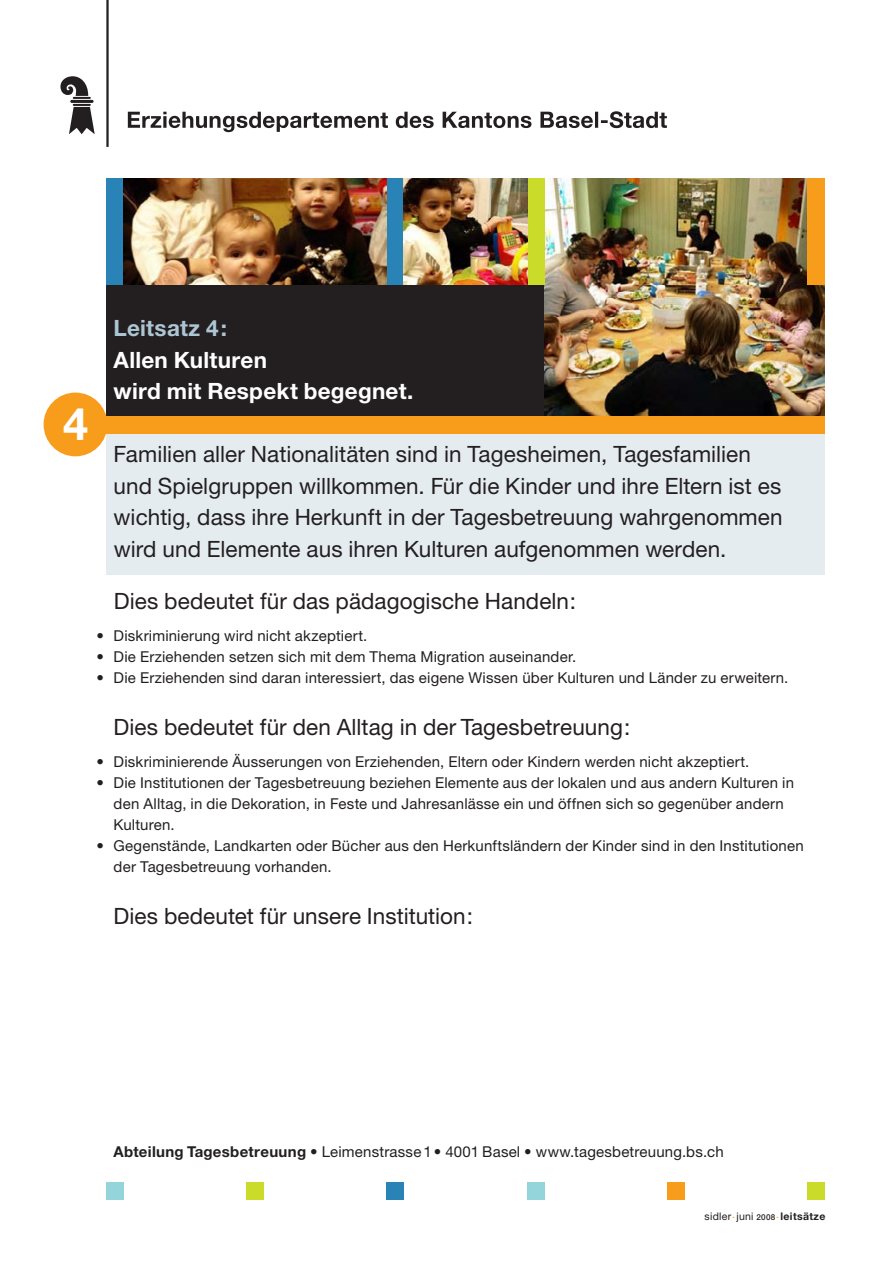
<style>
.page{position:relative;width:893px;height:1263px;background:#fff}
.page>*{position:absolute;margin:0;border:0;box-sizing:border-box;transform-origin:0 0}
.t1{font:700 45px "Helvetica Neue";color:#fff}
.t2{font:22.5px/31.5px "Helvetica Neue";letter-spacing:.005em;color:#231f20}
.t3{font:700 22.5px/31.5px "Helvetica Neue";letter-spacing:.01em;color:#fff}
.t4{font:15px/21px "Helvetica Neue";letter-spacing:.01em;color:#231f20}
.t5{font:10.5px "Helvetica Neue";letter-spacing:.025em;color:#231f20}
.s1{color:#adc6d3}
.s2{font-weight:700}
.s3{font-weight:500;font-size:8.1px}
</style>
<div class="page">
<div style="left:106px;top:1182px;width:17px;height:17px;background:#93d5da"></div>
<div style="left:247px;top:1182px;width:17px;height:17px;background:#cadb2a"></div>
<div style="left:387px;top:1182px;width:17px;height:17px;background:#2a83b7"></div>
<div style="left:668px;top:1182px;width:17px;height:17px;background:#f89c1c"></div>
<div style="left:527px;top:1182px;width:17px;height:17px;background:#93d5da"></div>
<div style="left:808px;top:1182px;width:17px;height:17px;background:#cadb2a"></div>
<svg style="left:128px;top:112px;width:260px;height:20px"></svg>
<svg style="left:396px;top:112px;width:38px;height:16px"></svg>
<svg style="left:443px;top:112px;width:88px;height:16px"></svg>
<svg style="left:540px;top:112px;width:53px;height:16px"></svg>
<hr style="left:595px;top:112px;width:3px;height:16px;background:#231f20">
<svg style="left:601px;top:111px;width:66px;height:17px"></svg>
<svg style="left:60px;top:76px;width:35px;height:58px"></svg>
<hr style="left:106px;top:0;width:3px;height:147px;background:#231f20">
<div style="left:106px;top:285px;width:719px;height:131px;background:#231f20"></div>
<div style="left:106px;top:433px;width:719px;height:141px;background:#e5ecf0"></div>
<img style="left:544px;top:179px;width:281px;height:237px">
<div style="left:106px;top:416px;width:719px;height:17px;background:#f89c1c"></div>
<div style="left:44px;top:393px;width:63px;height:63px;background:#f89c1c;border-radius:50%"></div>
<div style="left:387px;top:179px;width:17px;height:106px;background:#2a83b7"></div>
<div style="left:106px;top:179px;width:17px;height:106px;background:#2a83b7"></div>
<div style="left:808px;top:179px;width:17px;height:106px;background:#f89c1c"></div>
<div style="left:527px;top:179px;width:17px;height:106px;background:#cadb2a"></div>
<img style="left:123px;top:179px;width:264px;height:106px">
<img style="left:404px;top:179px;width:123px;height:106px">
<p class="t1" style="left:63px;top:396px;width:27px">4</p>
<p class="t3" style="left:114px;top:312px;width:301px"><span class="s1">Leitsatz 4:<br></span>Allen Kulturen<br>wird mit Respekt begegnet.</p>
<p class="t2" style="left:114px;top:438px;width:671px">Familien aller Nationalitäten sind in Tagesheimen, Tagesfamilien und Spielgruppen willkommen. Für die Kinder und ihre Eltern ist es wichtig, dass ihre Herkunft in der Tagesbetreuung wahrgenommen wird und Elemente aus ihren Kulturen aufgenom-men werden.</p>
<p class="t2" style="left:114px;top:585px;width:464px">Dies bedeutet für das pädagogische Handeln:</p>
<p class="t4" style="left:97px;top:625px;width:272px">• Diskriminierung wird nicht akzeptiert.</p>
<p class="t4" style="left:97px;top:646px;width:481px">• Die Erziehenden setzen sich mit dem Thema Migration auseinander.</p>
<p class="t4" style="left:97px;top:667px;width:693px">• Die Erziehenden sind daran interessiert, das eigene Wissen über Kulturen und Länder zu erweitern.</p>
<p class="t2" style="left:114px;top:711px;width:518px">Dies bedeutet für den Alltag in der Tagesbetreuung:</p>
<p class="t4" style="left:97px;top:751px;width:654px">• Diskriminierende Äusserungen von Erziehenden, Eltern oder Kindern werden nicht akzeptiert.</p>
<p class="t4" style="left:114px;top:772px;width:682px;text-indent:-17px">• Die Institutionen der Tagesbetreuung beziehen Elemente aus der lokalen und aus andern Kulturen in den Alltag, in die Dekoration, in Feste und Jahresanlässe ein und öffnen sich so gegenüber andern<br>Kulturen.</p>
<p class="t4" style="left:114px;top:835px;width:692px;text-indent:-17px">• Gegenstände, Landkarten oder Bücher aus den Herkunftsländern der Kinder sind in den Institutionen der Tagesbetreuung vorhanden.</p>
<p class="t2" style="left:114px;top:900px;width:361px">Dies bedeutet für unsere Institution:</p>
<p class="t4" style="left:113px;top:1141px;width:612px"><span class="s2">Abteilung Tagesbetreuung</span> • Leimenstrasse 1 • 4001 Basel • www.tagesbetreuung.bs.ch</p>
<p class="t5" style="left:705px;top:1210px;width:122px">sidler <sup>.</sup> juni <span class="s3">2008</span><sup>.</sup><span class="s2">leitsätze</span></p>
</div>
